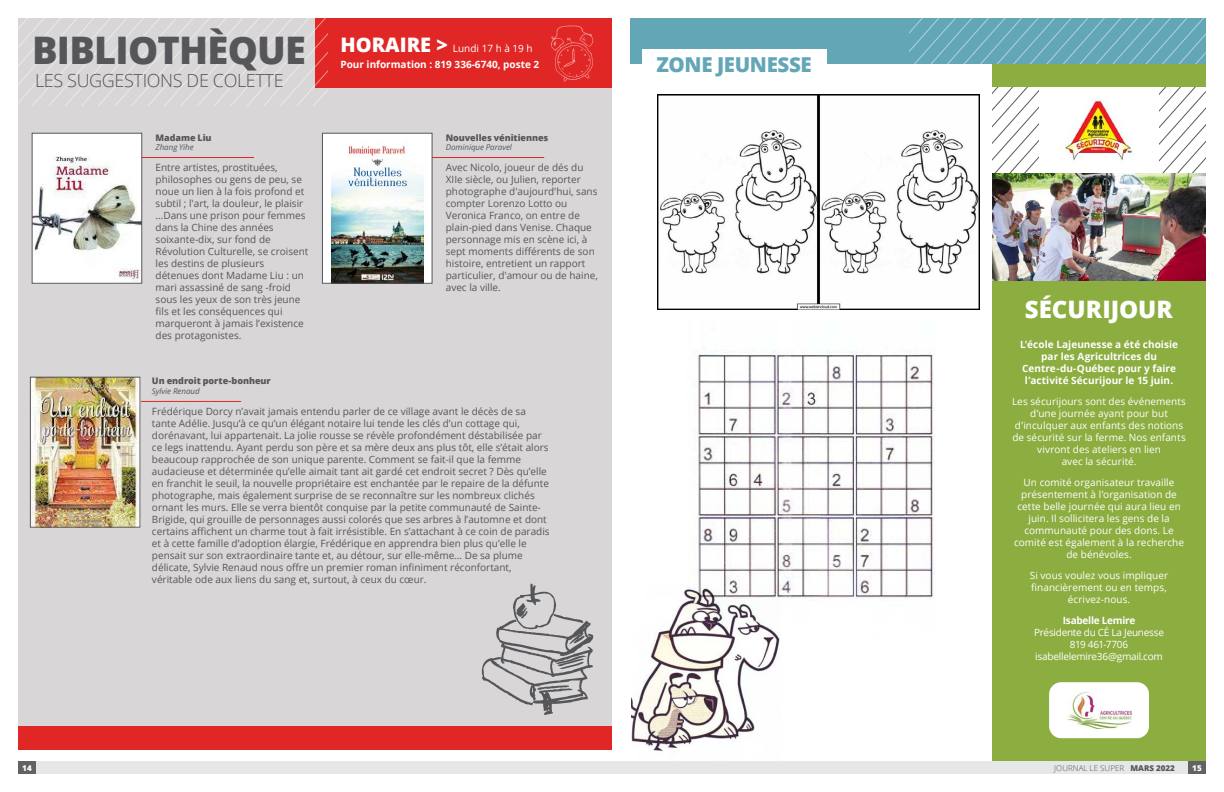
<style>
.page{position:relative;width:1224px;height:792px;background:#fff}
.page>*{position:absolute;margin:0;border:0;box-sizing:border-box;transform-origin:0 0}
.t1{font:800 38px "Open Sans";letter-spacing:-.02em;color:#56565a}
.t2{font:800 24.1px "Open Sans";color:#fff}
.t3{font:800 20.5px "Open Sans";letter-spacing:-.02em;color:#63a7b7}
.t4{font:300 18px "Open Sans";letter-spacing:-.02em;color:#56565a}
.t5{font:10px/12px "Open Sans";color:#56565a}
.t6{font:10px/12px "Open Sans";letter-spacing:.005em;color:#fff;text-align:center}
.t7{font:700 10px/12px "Open Sans";letter-spacing:.005em;color:#fff;text-align:center}
.t8{font:10px/12px "Open Sans";letter-spacing:-.025em;color:#fff;text-align:center}
.t9{font:700 10px "Open Sans";letter-spacing:-.02em;color:#fff}
.t10{font:800 9px "Open Sans";letter-spacing:-.005em;color:#56565a}
.t11{font:italic 8px "Open Sans";letter-spacing:-.005em;color:#56565a}
.t12{font:300 8px "Open Sans";color:#56565a}
.t13{font:800 8px "Open Sans";color:#fff}
.s1{font-weight:800;font-size:20px}
.s2{font-weight:800}
</style>
<div class="page">
<div style="left:992px;top:64px;width:214px;height:697px;background:#8cad40"></div>
<div style="left:18px;top:18px;width:594px;height:708px;background:#d8d6d7"></div>
<div style="left:315px;top:18px;width:297px;height:69px;background:#e12726"></div>
<div style="left:18px;top:726px;width:594px;height:24px;background:#e12726"></div>
<svg style="left:551px;top:25px;width:43px;height:57px"></svg>
<svg style="left:18px;top:18px;width:310px;height:88px"></svg>
<div style="left:630px;top:18px;width:576px;height:46px;background:#63a7b7"></div>
<svg style="left:909px;top:19px;width:297px;height:45px"></svg>
<div style="left:642px;top:49px;width:184px;height:29px;background:#fff"></div>
<hr style="left:131px;top:157px;width:123px;height:1px;background:#e12726">
<img style="left:34px;top:135px;width:106px;height:146px">
<div style="left:32px;top:133px;width:110px;height:150px;border:1px solid #56565a"></div>
<hr style="left:130px;top:401px;width:111px;height:1px;background:#e12726">
<img style="left:32px;top:379px;width:106px;height:146px">
<div style="left:30px;top:377px;width:110px;height:150px;border:1px solid #56565a"></div>
<img style="left:693px;top:350px;width:242px;height:249px">
<img style="left:658px;top:94px;width:322px;height:215px">
<hr style="left:421px;top:157px;width:123px;height:1px;background:#e12726">
<div style="left:322px;top:133px;width:110px;height:150px;background:#fff"></div>
<img style="left:331px;top:145px;width:92px;height:136px">
<div style="left:322px;top:133px;width:110px;height:150px;border:1px solid #56565a"></div>
<svg style="left:481px;top:584px;width:113px;height:131px"></svg>
<img style="left:631px;top:584px;width:151px;height:171px">
<div style="left:1049px;top:682px;width:100px;height:56px;background:#fff;border-radius:12px"></div>
<img style="left:1067px;top:692px;width:64px;height:37px">
<div style="left:983px;top:87px;width:232px;height:87px;background:#fff"></div>
<img style="left:1065px;top:100px;width:67px;height:60px">
<svg style="left:992px;top:87px;width:46px;height:87px"></svg>
<svg style="left:1160px;top:87px;width:46px;height:87px"></svg>
<img style="left:992px;top:174px;width:214px;height:107px">
<div style="left:18px;top:761px;width:18px;height:13px;background:#626164"></div>
<div style="left:1188px;top:761px;width:18px;height:13px;background:#626164"></div>
<div style="left:36px;top:761px;width:576px;height:13px;background:#e6e7e8"></div>
<div style="left:612px;top:761px;width:576px;height:13px;background:#e6e7e8"></div>
<h1 class="t1" style="left:32px;top:21px;width:275px">BIBLIOTHÈQUE</h1>
<h3 class="t4" style="left:35px;top:68px;width:250px">LES SUGGESTIONS DE COLETTE</h3>
<p class="t6" style="left:340px;top:42px;width:194px"><span class="s1">HORAIRE &gt;</span> Lundi 17 h à 19 h</p>
<p class="t7" style="left:340px;top:58px;width:200px">Pour information : 819 336-6740, poste 2</p>
<p class="t10" style="left:156px;top:131px;width:58px">Madame Liu</p>
<p class="t11" style="left:156px;top:142px;width:40px">Zhang Yihe</p>
<p class="t5" style="left:156px;top:162px;width:154px">Entre artistes, prostituées, philosophes ou gens de peu, se noue un lien à la fois profond et subtil ; l'art, la douleur, le plaisir …Dans une prison pour femmes dans la Chine des années soixante-dix, sur fond de<br>Révolution Culturelle, se croisent les destins de plusieurs détenues dont Madame Liu : un mari assassiné de sang -froid sous les yeux de son très jeune fils et les conséquences qui marqueront à jamais l’existence des protagonistes.</p>
<p class="t10" style="left:152px;top:374px;width:120px">Un endroit porte-bonheur</p>
<p class="t11" style="left:152px;top:385px;width:49px">Sylvie Renaud</p>
<p class="t5" style="left:152px;top:405px;width:399px">Frédérique Dorcy n’avait jamais entendu parler de ce village avant le décès de sa tante Adélie. Jusqu’à ce qu’un élégant notaire lui tende les clés d’un cottage qui, dorénavant, lui appartenait. La jolie rousse se révèle profondément déstabilisée par ce legs inattendu. Ayant perdu son père et sa mère deux ans plus tôt, elle s’était alors beaucoup rapprochée de son unique parente. Comment se fait-il que la femme audacieuse et déterminée qu’elle aimait tant ait gardé cet endroit secret ? Dès qu’elle en franchit le seuil, la nouvelle propriétaire est enchantée par le repaire de la défunte photographe, mais également surprise de se reconnaître sur les nombreux clichés ornant les murs. Elle se verra bientôt conquise par la petite communauté de Sainte-Brigide, qui grouille de personnages aussi colorés que ses arbres à l’automne et dont certains affichent un charme tout à fait irrésistible. En s’attachant à ce coin de paradis et à cette famille d’adoption élargie, Frédérique en apprendra bien plus qu’elle le pensait sur son extraordinaire tante et, au détour, sur elle-même… De sa plume délicate, Sylvie Renaud nous offre un premier roman infiniment réconfortant, véritable ode aux liens du sang et, surtout, à ceux du cœur.</p>
<p class="t10" style="left:446px;top:131px;width:104px">Nouvelles vénitiennes</p>
<p class="t11" style="left:446px;top:142px;width:68px">Dominique Paravel</p>
<p class="t5" style="left:446px;top:162px;width:154px">Avec Nicolo, joueur de dés du<br>XIIe siècle, ou Julien, reporter photographe d'aujourd'hui, sans compter Lorenzo Lotto ou<br>Veronica Franco, on entre de plain-pied dans Venise. Chaque personnage mis en scène ici, à sept moments différents de son histoire, entretient un rapport particulier, d'amour ou de haine, avec la ville.</p>
<h3 class="t3" style="left:657px;top:49px;width:157px">ZONE JEUNESSE</h3>
<h2 class="t2" style="left:1025px;top:291px;width:150px">SÉCURIJOUR</h2>
<p class="t7" style="left:1020px;top:338px;width:160px">L'école Lajeunesse a été choisie par les Agricultrices du<br>Centre-du-Québec pour y faire l’activité Sécurijour le 15 juin.</p>
<p class="t6" style="left:1012px;top:395px;width:176px">Les sécurijours sont des événements d’une journée ayant pour but d’inculquer aux enfants des notions de sécurité sur la ferme. Nos enfants vivront des ateliers en lien<br>avec la sécurité.</p>
<p class="t6" style="left:1014px;top:476px;width:172px">Un comité organisateur travaille présentement à l’organisation de cette belle journée qui aura lieu en juin. Il sollicitera les gens de la communauté pour des dons. Le comité est également à la recherche de bénévoles.</p>
<p class="t6" style="left:1030px;top:569px;width:140px">Si vous voulez vous impliquer financièrement ou en temps, écrivez-nous.</p>
<p class="t9" style="left:1063px;top:613px;width:74px">Isabelle Lemire</p>
<p class="t8" style="left:1034px;top:626px;width:131px">Présidente du CÉ La Jeunesse<br>819 461-7706 isabellelemire36@gmail.com</p>
<p class="t13" style="left:22px;top:762px;width:11px">14</p>
<p class="t12" style="left:1054px;top:762px;width:122px">JOURNAL LE SUPER <span class="s2">MARS 2022</span></p>
<p class="t13" style="left:1192px;top:762px;width:11px">15</p>
</div>
